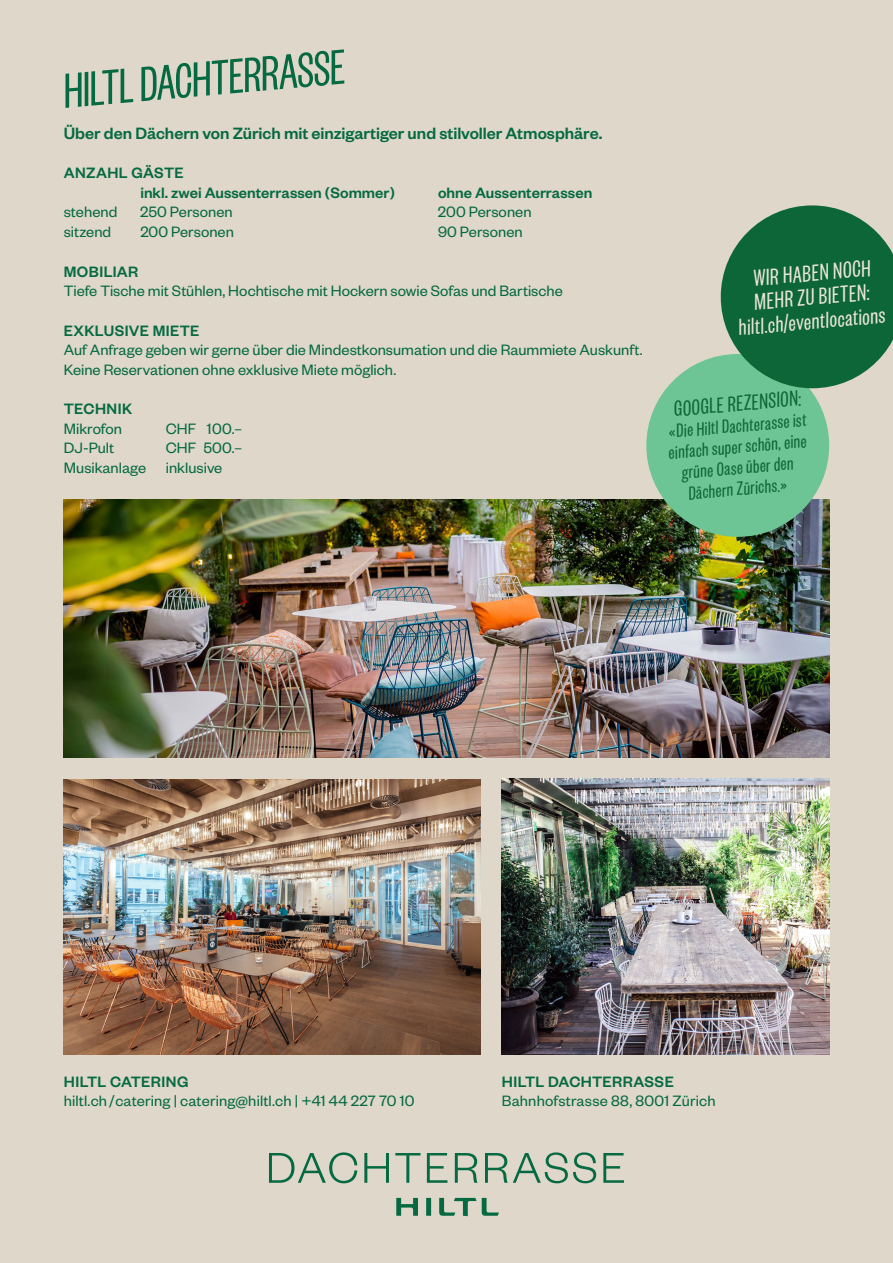
<style>
.page{position:relative;width:893px;height:1263px;background:#dfd7c9}
.page>*{position:absolute;margin:0;border:0;box-sizing:border-box;transform-origin:0 0}
.t1{font:54px "Founders Grotesk X Cond";color:#056a42}
.t2{font:25.5px/24px "Founders Grotesk X Cond";color:#eae5d7;text-align:center}
.t3{font:24px "Founders Grotesk X Cond";color:#0c6638}
.t4{font:21px/21px "Founders Grotesk X Cond";color:#0c6638;text-align:center}
.t5{font:500 18px "Founders Grotesk";color:#056a42}
.t6{font:16.5px/19.5px "Founders Grotesk";letter-spacing:.005em;color:#056a42}
.t7{font:500 16.5px/19.5px "Founders Grotesk";letter-spacing:.01em;color:#056a42}
.t8{font:500 16.5px "Founders Grotesk";letter-spacing:.03em;color:#056a42}
</style>
<div class="page">
<img style="left:64px;top:500px;width:765px;height:258px">
<img style="left:502px;top:779px;width:327px;height:276px">
<img style="left:64px;top:779px;width:416px;height:276px">
<svg style="left:269px;top:1152px;width:355px;height:64px"></svg>
<div style="left:646px;top:354px;width:183px;height:183px;background:#6dc494;border-radius:50%"></div>
<svg style="left:721px;top:205px;width:172px;height:183px"></svg>
<h1 class="t1" style="left:60px;top:61px;width:284px;rotate:-5deg">HILTL DACHTERRASSE</h1>
<p class="t5" style="left:64px;top:122px;width:540px">Über den Dächern von Zürich mit einzigartiger und stilvoller Atmosphäre.</p>
<p class="t7" style="left:140px;top:163px;width:256px;text-indent:-77px">ANZAHL GÄSTE<br>inkl. zwei Aussenterrassen (Sommer)</p>
<p class="t7" style="left:438px;top:182px;width:156px">ohne Aussenterrassen</p>
<p class="t6" style="left:64px;top:202px;width:55px">stehend</p>
<p class="t6" style="left:140px;top:202px;width:94px">250 Personen</p>
<p class="t6" style="left:438px;top:202px;width:95px">200 Personen</p>
<p class="t6" style="left:64px;top:221px;width:49px">sitzend</p>
<p class="t6" style="left:140px;top:221px;width:95px">200 Personen</p>
<p class="t6" style="left:438px;top:221px;width:86px">90 Personen</p>
<p class="t7" style="left:64px;top:261px;width:76px">MOBILIAR</p>
<p class="t6" style="left:64px;top:280px;width:501px">Tiefe Tische mit Stühlen, Hochtische mit Hockern sowie Sofas und Bartische</p>
<p class="t7" style="left:64px;top:320px;width:137px">EXKLUSIVE MIETE</p>
<p class="t6" style="left:64px;top:339px;width:580px">Auf Anfrage geben wir gerne über die Mindestkonsumation und die Raummiete Auskunft.<br>Keine Reservationen ohne exklusive Miete möglich.</p>
<p class="t8" style="left:64px;top:399px;width:70px">TECHNIK</p>
<p class="t6" style="left:64px;top:418px;width:60px">Mikrofon</p>
<p class="t6" style="left:166px;top:418px;width:78px">CHF 100.–</p>
<p class="t6" style="left:64px;top:437px;width:52px">DJ-Pult</p>
<p class="t6" style="left:64px;top:437px;width:180px;text-indent:102px">CHF 500.–<br>Musikanlage inklusive</p>
<h2 class="t2" style="left:733px;top:267px;width:149px;rotate:-5deg">WIR HABEN NOCH<br>MEHR ZU BIETEN: hiltl.ch/eventlocations</h2>
<h3 class="t3" style="left:672px;top:395px;width:129px;rotate:-5deg">GOOGLE REZENSION:</h3>
<p class="t4" style="left:666px;top:420px;width:141px;rotate:-5deg">«Die Hiltl Dachterasse ist einfach super schön, eine grüne Oase über den<br>Dächern Zürichs.»</p>
<p class="t7" style="left:64px;top:1071px;width:126px">HILTL CATERING</p>
<p class="t6" style="left:64px;top:1090px;width:352px">hiltl.ch /catering | catering@hiltl.ch | +41 44 227 70 10</p>
<p class="t7" style="left:502px;top:1071px;width:174px">HILTL DACHTERRASSE</p>
<p class="t6" style="left:502px;top:1090px;width:215px">Bahnhofstrasse 88, 8001 Zürich</p>
</div>
